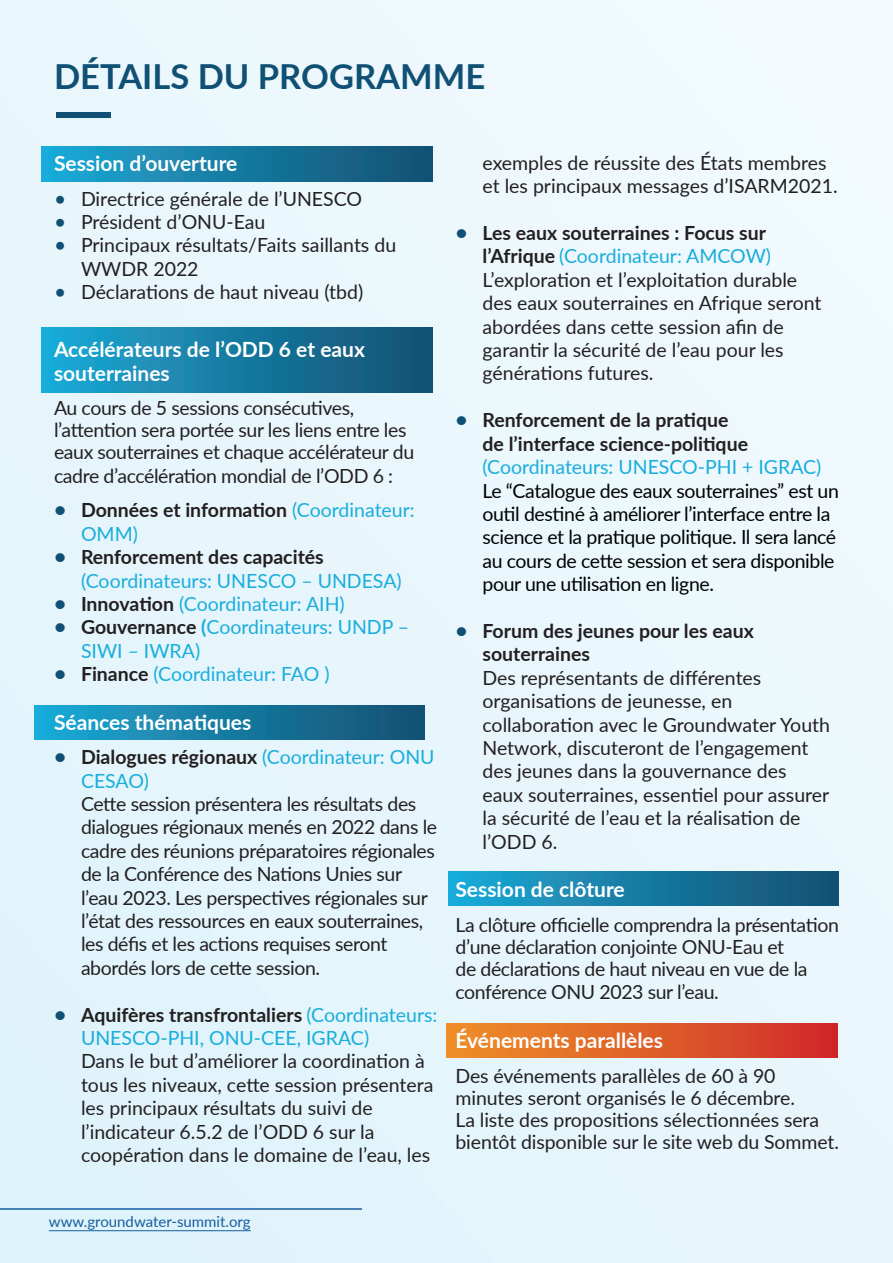
<style>
.page{position:relative;width:893px;height:1263px;background:#e8f6fc}
.page>*{position:absolute;margin:0;border:0;box-sizing:border-box;transform-origin:0 0}
.t1{font:700 34.5px "Lato";color:#0f5074}
.t2{font:700 21px/23.4px "Lato";color:#fff}
.t3{font:19.5px/23.4px "Lato";letter-spacing:-.005em;color:#231f20}
.t4{font:19.5px/23.4px "Lato";color:#18addc}
.t5{font:700 19.5px/23.4px "Lato";color:#231f20}
.t6{font:19.5px/23.4px "Lato";letter-spacing:-.02em;color:#000}
.t7{font:15px "Lato";color:#175d9e}
.s1{font-size:21px;color:#0f5074}
.s2{font-weight:400;color:#18addc}
.s3{font-weight:700;font-size:21px;color:#0f5074}
.s4{font-weight:700;color:#231f20}
.s5{font-weight:700}
</style>
<div class="page">
<div style="left:56px;top:112px;width:54px;height:5px;background:#0f5074"></div>
<hr style="left:0;top:1208px;width:362px;height:2px;background:#175d9e">
<hr style="left:49px;top:1230px;width:202px;height:1px;background:#175d9e">
<div style="left:42px;top:147px;width:390px;height:34px;background:linear-gradient(to right,#1caad6,#134e6f)"></div>
<div style="left:42px;top:328px;width:390px;height:65px;background:linear-gradient(to right,#1caad6,#134e6f)"></div>
<div style="left:34px;top:705px;width:391px;height:35px;background:linear-gradient(to right,#1caad7,#134e6f)"></div>
<div style="left:448px;top:872px;width:391px;height:34px;background:linear-gradient(to right,#1caad7,#134e6f)"></div>
<div style="left:446px;top:1023px;width:391px;height:35px;background:linear-gradient(to right,#ee9328,#d02a2a)"></div>
<p class="t1" style="left:54px;top:51px;width:433px">DÉTAILS DU PROGRAMME</p>
<p class="t2" style="left:54px;top:151px;width:185px">Session d’ouverture</p>
<p class="t3" style="left:54px;top:186px;width:310px"><span class="s1">•</span> Directrice générale de l’UNESCO</p>
<p class="t3" style="left:54px;top:209px;width:213px"><span class="s1">•</span> Président d’ONU-Eau</p>
<p class="t3" style="left:81px;top:233px;width:317px;text-indent:-27px"><span class="s1">•</span> Principaux résultats/Faits saillants du<br>WWDR 2022</p>
<p class="t3" style="left:54px;top:280px;width:311px"><span class="s1">•</span> Déclarations de haut niveau (tbd)</p>
<p class="t2" style="left:54px;top:337px;width:313px">Accélérateurs de l’ODD 6 et eaux souterraines</p>
<p class="t3" style="left:54px;top:396px;width:362px;line-height:22.6px">Au cours de 5 sessions consécutives, l’attention sera portée sur les liens entre les eaux souterraines et chaque accélérateur du cadre d’accélération mondial de l’ODD 6 :</p>
<p class="t5" style="left:81px;top:498px;width:335px;text-indent:-27px"><span class="s1">•</span> Données et information <span class="s2">(Coordinateur:<br>OMM)</span></p>
<p class="t4" style="left:81px;top:544px;width:322px;text-indent:-27px"><span class="s3">•</span> <span class="s4">Renforcement des capacités </span>(Coordinateurs: UNESCO – UNDESA)</p>
<p class="t4" style="left:54px;top:591px;width:292px"><span class="s3">•</span> <span class="s4">Innovation</span> (Coordinateur: AIH)</p>
<p class="t4" style="left:81px;top:615px;width:330px;text-indent:-27px"><span class="s3">•</span> <span class="s4">Gouvernance</span> <span class="s5">(</span>Coordinateurs: UNDP –<br>SIWI – IWRA)</p>
<p class="t4" style="left:54px;top:661px;width:277px"><span class="s3">•</span> <span class="s4">Finance</span> (Coordinateur: FAO )</p>
<p class="t2" style="left:54px;top:709px;width:199px">Séances thématiques</p>
<p class="t4" style="left:81px;top:745px;width:355px;text-indent:-27px"><span class="s3">•</span> <span class="s4">Dialogues régionaux</span> (Coordinateur: ONU<br>CESAO)</p>
<p class="t3" style="left:81px;top:791px;width:358px">Cette session présentera les résultats des dialogues régionaux menés en 2022 dans le cadre des réunions préparatoires régionales de la Conférence des Nations Unies sur l’eau 2023. Les perspectives régionales sur l’état des ressources en eaux souterraines, les défis et les actions requises seront abordés lors de cette session.</p>
<p class="t4" style="left:81px;top:1002px;width:358px;text-indent:-27px"><span class="s3">•</span> <span class="s4">Aquifères transfrontaliers</span> (Coordinateurs:<br>UNESCO-PHI, ONU-CEE, IGRAC)</p>
<p class="t3" style="left:81px;top:1049px;width:354px">Dans le but d’améliorer la coordination à tous les niveaux, cette session présentera les principaux résultats du suivi de l’indicateur 6.5.2 de l’ODD 6 sur la coopération dans le domaine de l’eau, les</p>
<p class="t3" style="left:482px;top:150px;width:357px">exemples de réussite des États membres et les principaux messages d’ISARM2021.</p>
<p class="t5" style="left:455px;top:220px;width:317px;text-align:right"><span class="s1">•</span> Les eaux souterraines : Focus sur l’Afrique <span class="s2">(Coordinateur: AMCOW)</span></p>
<p class="t3" style="left:482px;top:267px;width:341px">L’exploration et l’exploitation durable des eaux souterraines en Afrique seront abordées dans cette session afin de garantir la sécurité de l’eau pour les générations futures.</p>
<p class="t5" style="left:482px;top:408px;width:340px;text-indent:-27px"><span class="s1">•</span> Renforcement de la pratique<br>de l’interface science-politique <span class="s2">(Coordinateurs: UNESCO-PHI + IGRAC)</span></p>
<p class="t6" style="left:482px;top:478px;width:358px">Le “Catalogue des eaux souterraines” est un outil destiné à améliorer l’interface entre la science et la pratique politique. Il sera lancé au cours de cette session et sera disponible pour une utilisation en ligne.</p>
<p class="t5" style="left:482px;top:618px;width:273px;text-indent:-27px"><span class="s1">•</span> Forum des jeunes pour les eaux souterraines</p>
<p class="t3" style="left:482px;top:665px;width:349px">Des représentants de différentes organisations de jeunesse, en collaboration avec le Groundwater Youth Network, discuteront de l’engagement des jeunes dans la gouvernance des eaux souterraines, essentiel pour assurer la sécurité de l’eau et la réalisation de l’ODD 6.</p>
<p class="t2" style="left:455px;top:877px;width:171px">Session de clôture</p>
<p class="t3" style="left:455px;top:912px;width:385px;line-height:22.6px">La clôture officielle comprendra la présentation d’une déclaration conjointe ONU-Eau et<br>de déclarations de haut niveau en vue de la conférence ONU 2023 sur l’eau.</p>
<p class="t2" style="left:455px;top:1028px;width:209px">Événements parallèles</p>
<p class="t3" style="left:455px;top:1063px;width:385px;line-height:22.2px">Des événements parallèles de 60 à 90 minutes seront organisés le 6 décembre.<br>La liste des propositions sélectionnées sera bientôt disponible sur le site web du Sommet.</p>
<p class="t7" style="left:49px;top:1211px;width:203px">www.groundwater-summit.org</p>
</div>
